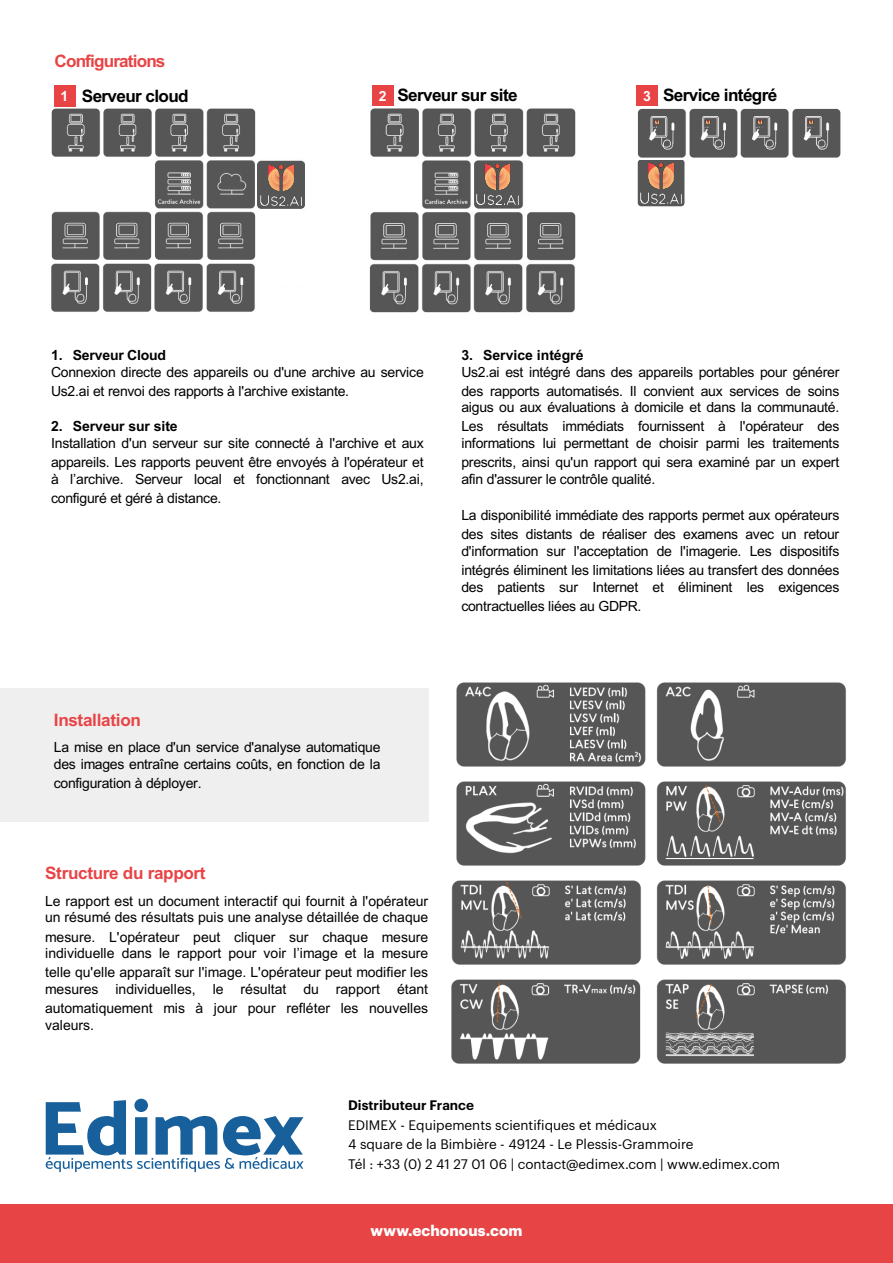
<style>
.page{position:relative;width:893px;height:1263px;background:#fff}
.page>*{position:absolute;margin:0;border:0;box-sizing:border-box;transform-origin:0 0}
.t1{font:700 17.1px "Arial";letter-spacing:-.04em;color:#000}
.t2{font:700 17.1px "Arial";letter-spacing:-.02em;color:#e84446}
.t3{font:700 17.1px "Arial";letter-spacing:-.05em;color:#e84446}
.t4{font:700 15.6px "Arial";letter-spacing:.02em;color:#fff}
.t5{font:700 15px "Graphik";letter-spacing:.01em;color:#fff}
.t6{font:14.1px/17.2px "Arial";letter-spacing:-.02em;color:#000}
.t7{font:13.5px "Graphik";color:#000}
.t8{font:600 13.5px "Graphik";color:#000}
.s1{font-size:14.1px;color:#fff}
.s2{font-weight:700}
</style>
<div class="page">
<div style="left:0;top:688px;width:429px;height:133px;background:#f0efef"></div>
<div style="left:54px;top:85px;width:21px;height:21px;background:#e84445"></div>
<div style="left:372px;top:85px;width:22px;height:21px;background:#e84445"></div>
<div style="left:637px;top:85px;width:21px;height:21px;background:#e84445"></div>
<div style="left:638px;top:159px;width:46px;height:47px;background:#565656;border-radius:3px"></div>
<img style="left:640px;top:163px;width:42px;height:40px">
<div style="left:258px;top:162px;width:46px;height:47px;background:#565656;border-radius:3px"></div>
<img style="left:260px;top:165px;width:39px;height:40px">
<img style="left:451px;top:682px;width:395px;height:382px">
<img style="left:637px;top:108px;width:204px;height:50px">
<svg style="left:653px;top:119px;width:8px;height:9px"></svg>
<svg style="left:653px;top:120px;width:8px;height:7px"></svg>
<svg style="left:704px;top:119px;width:8px;height:9px"></svg>
<svg style="left:704px;top:120px;width:8px;height:7px"></svg>
<svg style="left:756px;top:119px;width:8px;height:9px"></svg>
<svg style="left:756px;top:120px;width:8px;height:7px"></svg>
<svg style="left:807px;top:119px;width:8px;height:9px"></svg>
<svg style="left:807px;top:120px;width:8px;height:7px"></svg>
<img style="left:369px;top:108px;width:207px;height:205px">
<div style="left:474px;top:161px;width:47px;height:47px;background:#565656;border-radius:3px"></div>
<img style="left:477px;top:164px;width:39px;height:40px">
<img style="left:51px;top:108px;width:205px;height:204px">
<svg style="left:46px;top:1099px;width:257px;height:73px"></svg>
<div style="left:0;top:1204px;width:893px;height:59px;background:#e74545"></div>
<p class="t3" style="left:55px;top:49px;width:112px">Configurations</p>
<p class="t1" style="left:60px;top:84px;width:130px"><span class="s1">1</span> Serveur cloud</p>
<p class="t1" style="left:379px;top:83px;width:140px"><span class="s1">2</span> Serveur sur site</p>
<p class="t1" style="left:643px;top:83px;width:136px"><span class="s1">3</span> Service intégré</p>
<p class="t6" style="left:51px;top:346px;width:374px"><span class="s2">1. Serveur Cloud<br></span>Connexion directe des appareils ou d'une archive au service</p>
<p class="t6" style="left:51px;top:382px;width:300px">Us2.ai et renvoi des rapports à l'archive existante.</p>
<p class="t6" style="left:51px;top:418px;width:374px;line-height:16.8px"><span class="s2">2. Serveur sur site<br></span>Installation d'un serveur sur site connecté à l'archive et aux</p>
<p class="t6" style="left:51px;top:453px;width:374px">appareils. Les rapports peuvent être envoyés à l'opérateur et à l’archive. Serveur local et fonctionnant avec Us2.ai,</p>
<p class="t6" style="left:51px;top:489px;width:172px">configuré et géré à distance.</p>
<p class="t6" style="left:461px;top:346px;width:379px"><span class="s2">3. Service intégré<br></span>Us2.ai est intégré dans des appareils portables pour générer</p>
<p class="t6" style="left:461px;top:382px;width:379px;line-height:16.8px">des rapports automatisés. Il convient aux services de soins aigus ou aux évaluations à domicile et dans la communauté.</p>
<p class="t6" style="left:461px;top:418px;width:379px;line-height:16.8px">Les résultats immédiats fournissent à l'opérateur des informations lui permettant de choisir parmi les traitements</p>
<p class="t6" style="left:461px;top:453px;width:379px">prescrits, ainsi qu'un rapport qui sera examiné par un expert afin d'assurer le contrôle qualité.</p>
<p class="t6" style="left:461px;top:506px;width:379px;line-height:18.8px">La disponibilité immédiate des rapports permet aux opérateurs des sites distants de réaliser des examens avec un retour</p>
<p class="t6" style="left:461px;top:542px;width:379px;line-height:18.8px">d'information sur l'acceptation de l'imagerie. Les dispositifs intégrés éliminent les limitations liées au transfert des données</p>
<p class="t6" style="left:461px;top:578px;width:379px;line-height:18.8px">des patients sur Internet et éliminent les exigences contractuelles liées au GDPR.</p>
<p class="t2" style="left:54px;top:707px;width:89px">Installation</p>
<p class="t6" style="left:54px;top:739px;width:328px;line-height:16.8px">La mise en place d'un service d'analyse automatique des images entraîne certains coûts, en fonction de la</p>
<p class="t6" style="left:54px;top:774px;width:149px">configuration à déployer.</p>
<p class="t2" style="left:45px;top:861px;width:162px">Structure du rapport</p>
<p class="t6" style="left:45px;top:892px;width:385px;line-height:16.8px">Le rapport est un document interactif qui fournit à l'opérateur un résumé des résultats puis une analyse détaillée de chaque</p>
<p class="t6" style="left:45px;top:928px;width:385px;line-height:16.8px">mesure. L'opérateur peut cliquer sur chaque mesure individuelle dans le rapport pour voir l’image et la mesure</p>
<p class="t6" style="left:45px;top:963px;width:385px">telle qu'elle apparaît sur l'image. L'opérateur peut modifier les mesures individuelles, le résultat du rapport étant</p>
<p class="t6" style="left:45px;top:999px;width:385px">automatiquement mis à jour pour refléter les nouvelles valeurs.</p>
<p class="t8" style="left:348px;top:1095px;width:127px">Distributeur France</p>
<p class="t7" style="left:348px;top:1115px;width:310px">EDIMEX - Equipements scientifiques et médicaux</p>
<p class="t7" style="left:348px;top:1134px;width:347px">4 square de la Bimbière - 49124 - Le Plessis-Grammoire</p>
<p class="t7" style="left:348px;top:1154px;width:433px">Tél : +33 (0) 2 41 27 01 06 | contact@edimex.com | www.edimex.com</p>
<p class="t4" style="left:378px;top:1218px;width:137px">www.edimex.com</p>
<p class="t5" style="left:370px;top:1218px;width:154px">www.echonous.com</p>
</div>
